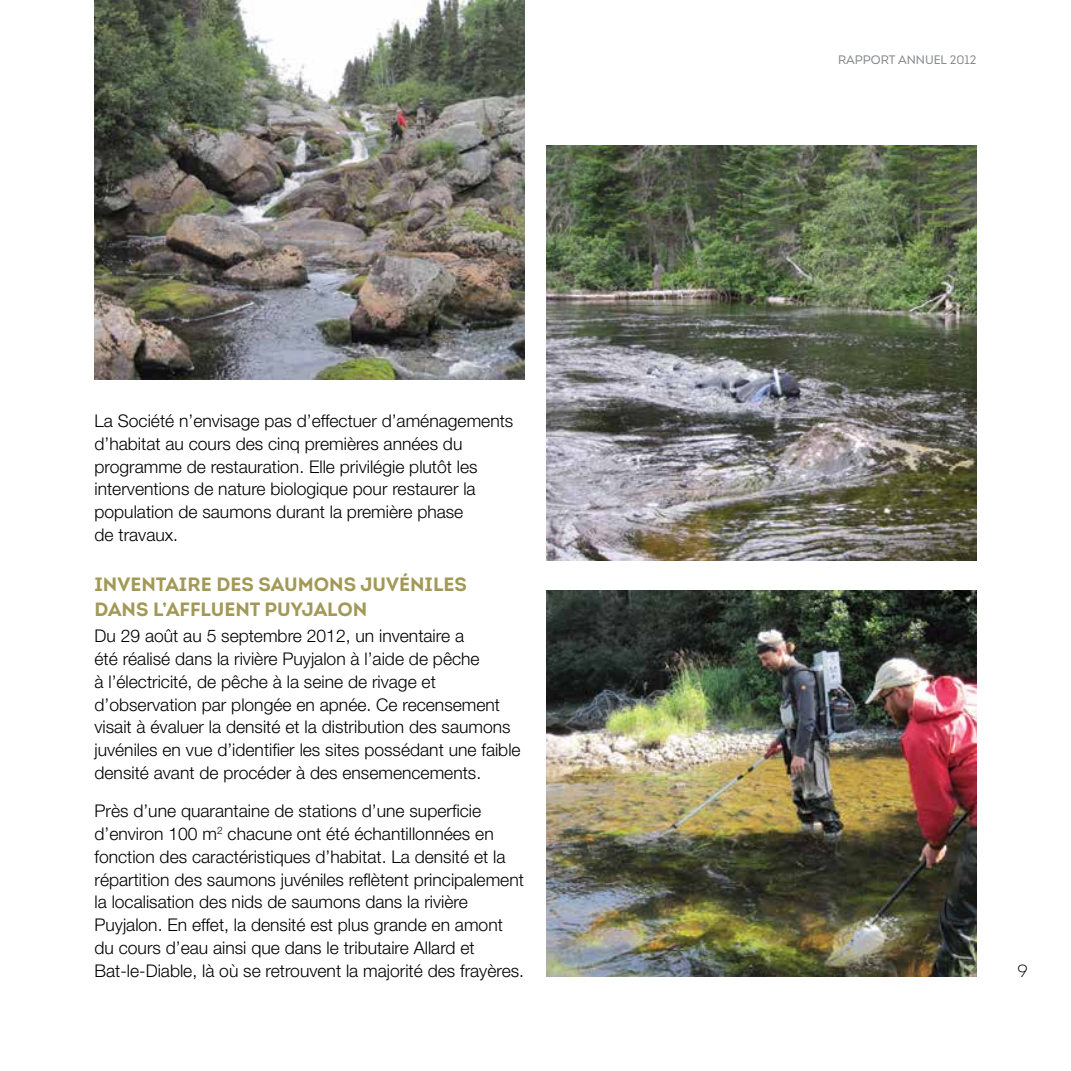
<style>
.page{position:relative;width:1071px;height:1071px;background:#fff}
.page>*{position:absolute;margin:0;border:0;box-sizing:border-box;transform-origin:0 0}
.t1{font:700 19.25px/24.5px "Intro";color:#a29957}
.t2{font:300 17.5px/22.8px "Helvetica Neue";color:#000}
.t3{font:300 17.5px "Intro";color:#000}
.t4{font:12.25px "Intro";color:#808285}
</style>
<div class="page">
<img style="left:546px;top:145px;width:430px;height:416px">
<img style="left:94px;top:0;width:431px;height:380px">
<img style="left:546px;top:591px;width:430px;height:385px">
<p class="t2" style="left:94px;top:409px;width:420px">La Société n’envisage pas d’effectuer d’aménagements d’habitat au cours des cinq premières années du programme de restauration. Elle privilégie plutôt les interventions de nature biologique pour restaurer la population de saumons durant la première phase<br>de travaux.</p>
<p class="t1" style="left:94px;top:572px;width:374px">INVENTAIRE DES SAUMONS JUVÉNILES<br>DANS L’AFFLUENT PUYJALON</p>
<p class="t2" style="left:94px;top:624px;width:428px">Du 29 août au 5 septembre 2012, un inventaire a<br>été réalisé dans la rivière Puyjalon à l’aide de pêche<br>à l’électricité, de pêche à la seine de rivage et d’observation par plongée en apnée. Ce recensement visait à évaluer la densité et la distribution des saumons juvéniles en vue d’identifier les sites possédant une faible densité avant de procéder à des ensemencements.</p>
<p class="t2" style="left:94px;top:799px;width:431px">Près d’une quarantaine de stations d’une superficie d’environ 100 m<sup>2</sup> chacune ont été échantillonnées en fonction des caractéristiques d’habitat. La densité et la répartition des saumons juvéniles reflètent principalement la localisation des nids de saumons dans la rivière Puyjalon. En effet, la densité est plus grande en amont du cours d’eau ainsi que dans le tributaire Allard et Bat-le-Diable, là où se retrouvent la majorité des frayères.</p>
<p class="t4" style="left:838px;top:53px;width:140px">RAPPORT ANNUEL 2012</p>
<p class="t3" style="left:1017px;top:960px;width:12px">9</p>
</div>
